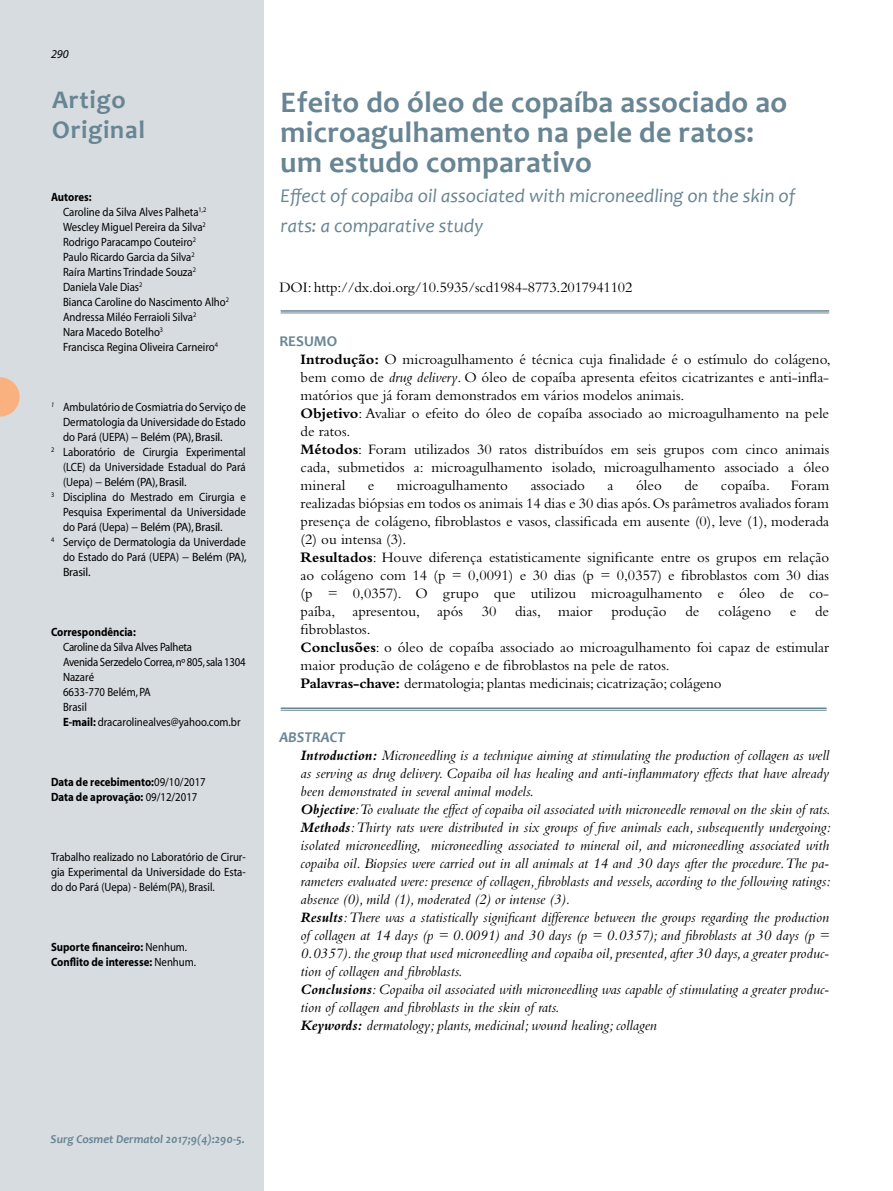
<style>
.page{position:relative;width:893px;height:1191px;background:#fff}
.page>*{position:absolute;margin:0;border:0;box-sizing:border-box;transform-origin:0 0}
.t1{font:700 30px/30px "Candara";letter-spacing:.01em;color:#688594}
.t2{font:700 25.5px/30px "Candara";letter-spacing:.03em;color:#688594}
.t3{font:italic 19.5px/30px "Candara";color:#688594}
.t4{font:italic 15px/18px "Bembo";color:#000}
.t5{font:15px/18px "Bembo";color:#000}
.t6{font:italic 700 15px "Candara";color:#688594}
.t7{font:700 15px "Candara";color:#688594}
.t8{font:12px/15px "Myriad";color:#000;scale:.9 1}
.t9{font:12px/15px "Myriad";letter-spacing:-.02em;color:#000;scale:.9 1}
.t10{font:700 12px/15px "Myriad";color:#000;scale:.9 1}
.t11{font:italic 700 12px "Candara";color:#688594}
.t12{font:12px "Myriad";color:#000}
.t13{font:italic 12px "Myriad";color:#000}
.s1{font-weight:700}
.s2{font-weight:400}
.s3{font-style:italic}
</style>
<div class="page">
<div style="left:0;top:0;width:263px;height:1191px;background:#d7dce0"></div>
<hr style="left:281px;top:310px;width:548px;height:2px;background:#688594">
<hr style="left:281px;top:313px;width:548px;height:1px;background:#688594">
<hr style="left:281px;top:707px;width:546px;height:2px;background:#688594">
<hr style="left:281px;top:710px;width:546px;height:1px;background:#688594">
<svg style="left:0;top:377px;width:20px;height:39px"></svg>
<p class="t13" style="left:51px;top:48px;width:19px">290</p>
<h2 class="t2" style="left:52px;top:84px;width:94px">Artigo<br>Original</h2>
<p class="t8" style="left:63px;top:190px;width:186px;text-indent:-12px"><span class="s1">Autores:<br></span>Caroline da Silva Alves Palheta<sup>1,2<br></sup>Wescley Miguel Pereira da Silva<sup>2<br></sup>Rodrigo Paracampo Couteiro<sup>2<br></sup>Paulo Ricardo Garcia da Silva<sup>2<br></sup>Raíra Martins Trindade Souza<sup>2<br></sup>Daniela Vale Dias<sup>2<br></sup>Bianca Caroline do Nascimento Alho<sup>2<br></sup>Andressa Miléo Ferraioli Silva<sup>2<br></sup>Nara Macedo Botelho<sup>3<br></sup>Francisca Regina Oliveira Carneiro<sup>4</sup></p>
<p class="t8" style="left:51px;top:400px;width:218px"><sup>1</sup> Ambulatório de Cosmiatria do Serviço de</p>
<p class="t8" style="left:63px;top:415px;width:205px">Dermatologia da Universidade do Estado</p>
<p class="t9" style="left:63px;top:430px;width:179px">do Pará (UEPA) − Belém (PA), Brasil.</p>
<p class="t8" style="left:51px;top:445px;width:218px"><sup>2</sup> Laboratório de Cirurgia Experimental</p>
<p class="t8" style="left:63px;top:460px;width:205px">(LCE) da Universidade Estadual do Pará</p>
<p class="t9" style="left:63px;top:475px;width:139px">(Uepa) − Belém (PA), Brasil.</p>
<p class="t8" style="left:51px;top:490px;width:218px"><sup>3</sup> Disciplina do Mestrado em Cirurgia e</p>
<p class="t8" style="left:63px;top:505px;width:205px">Pesquisa Experimental da Universidade</p>
<p class="t9" style="left:63px;top:520px;width:179px">do Pará (Uepa) − Belém (PA), Brasil.</p>
<p class="t8" style="left:51px;top:535px;width:218px"><sup>4</sup> Serviço de Dermatologia da Univerdade</p>
<p class="t8" style="left:63px;top:550px;width:206px">do Estado do Pará (UEPA) − Belém (PA),</p>
<p class="t12" style="left:63px;top:566px;width:29px">Brasil.</p>
<p class="t10" style="left:51px;top:625px;width:96px">Correspondência:</p>
<p class="t9" style="left:63px;top:640px;width:205px">Caroline da Silva Alves Palheta<br>Avenida Serzedelo Correa, nº 805, sala 1304<br>Nazaré<br>6633-770 Belém, PA<br>Brasil<br><span class="s1">E-mail:</span> dracarolinealves@yahoo.com.br</p>
<p class="t10" style="left:51px;top:775px;width:174px">Data de recebimento:<span class="s2">09/10/2017<br></span>Data de aprovação: <span class="s2">09/12/2017</span></p>
<p class="t8" style="left:51px;top:850px;width:218px;text-align:justify">Trabalho realizado no Laboratório de Cirur&shy;gia Experimental da Universidade do Esta&shy;do do Pará (Uepa) - Belém(PA), Brasil.</p>
<p class="t10" style="left:51px;top:940px;width:163px">Suporte financeiro: <span class="s2">Nenhum.<br></span>Conflito de interesse: <span class="s2">Nenhum.</span></p>
<h1 class="t1" style="left:281px;top:87px;width:508px">Efeito do óleo de copaíba associado ao microagulhamento na pele de ratos: um estudo comparativo</h1>
<h3 class="t3" style="left:281px;top:180px;width:516px">Effect of copaiba oil associated with microneedling on the skin of rats: a comparative study</h3>
<p class="t5" style="left:279px;top:278px;width:355px">DOI: http://dx.doi.org/10.5935/scd1984-8773.2017941102</p>
<p class="t7" style="left:279px;top:331px;width:59px">RESUMO</p>
<p class="t5" style="left:301px;top:350px;width:532px"><span class="s1">Introdução:</span> O microagulhamento é técnica cuja finalidade é o estímulo do colágeno, bem como de <span class="s3">drug delivery</span>. O óleo de copaíba apresenta efeitos cicatrizantes e anti-infla&shy;matórios que já foram demonstrados em vários modelos animais.<br><span class="s1">Objetivo</span>: Avaliar o efeito do óleo de copaíba associado ao microagulhamento na pele de ratos.<br><span class="s1">Métodos</span>: Foram utilizados 30 ratos distribuídos em seis grupos com cinco animais cada, submetidos a: microagulhamento isolado, microagulhamento associado a óleo mineral</p>
<p class="t5" style="left:368px;top:476px;width:8px">e</p>
<p class="t5" style="left:397px;top:476px;width:113px">microagulhamento</p>
<p class="t5" style="left:531px;top:476px;width:56px">associado</p>
<p class="t5" style="left:608px;top:476px;width:7px">a</p>
<p class="t5" style="left:636px;top:476px;width:27px">óleo</p>
<p class="t5" style="left:684px;top:476px;width:16px">de</p>
<p class="t5" style="left:721px;top:476px;width:50px">copaíba.</p>
<p class="t5" style="left:301px;top:476px;width:530px;text-indent:490px">Foram realizadas biópsias em todos os animais 14 dias e 30 dias após. Os parâmetros avaliados foram presença de colágeno, fibroblastos e vasos, classificada em ausente (0), leve (1), moderada (2) ou intensa (3).<br><span class="s1">Resultados</span>: Houve diferença estatisticamente significante entre os grupos em relação ao colágeno com 14 (p = 0,0091) e 30 dias (p = 0,0357) e fibroblastos com 30 dias (p = 0,0357). O grupo que utilizou microagulhamento e óleo de co&shy;paíba, apresentou, após 30 dias, maior produção de colágeno e de fibroblastos.<br><span class="s1">Conclusões</span>: o óleo de copaíba associado ao microagulhamento foi capaz de estimular maior produção de colágeno e de fibroblastos na pele de ratos.<br><span class="s1">Palavras-chave:</span> dermatologia; plantas medicinais; cicatrização; colágeno</p>
<p class="t6" style="left:279px;top:727px;width:67px">ABSTRACT</p>
<p class="t4" style="left:301px;top:745px;width:532px"><span class="s1">Introduction:</span> Microneedling is a technique aiming at stimulating the production of collagen as well as serving as drug delivery. Copaiba oil has healing and anti-inflammatory effects that have already been demonstrated in several animal models.<br><span class="s1">Objective</span>: To evaluate the effect of copaiba oil associated with microneedle removal on the skin of rats.<br><span class="s1">Methods</span>: Thirty rats were distributed in six groups of five animals each, subsequently undergoing: isolated microneedling, microneedling associated to mineral oil, and microneedling associated with copaiba oil. Biopsies were carried out in all animals at 14 and 30 days after the procedure. The pa&shy;rameters evaluated were: presence of collagen, fibroblasts and vessels, according to the following ratings: absence (0), mild (1), moderated (2) or intense (3).<br><span class="s1">Results</span>: There was a statistically significant difference between the groups regarding the production of collagen at 14 days (p = 0.0091) and 30 days (p = 0.0357); and fibroblasts at 30 days (p = 0.0357). the group that used microneedling and copaiba oil, presented, after 30 days, a greater produc&shy;tion of collagen and fibroblasts.<br><span class="s1">Conclusions</span>: Copaiba oil associated with microneedling was capable of stimulating a greater produc&shy;tion of collagen and fibroblasts in the skin of rats.<br><span class="s1">Keywords:</span> dermatology; plants, medicinal; wound healing; collagen</p>
<p class="t11" style="left:51px;top:1131px;width:196px">Surg Cosmet Dermatol 2017;9(4):290-5.</p>
</div>
